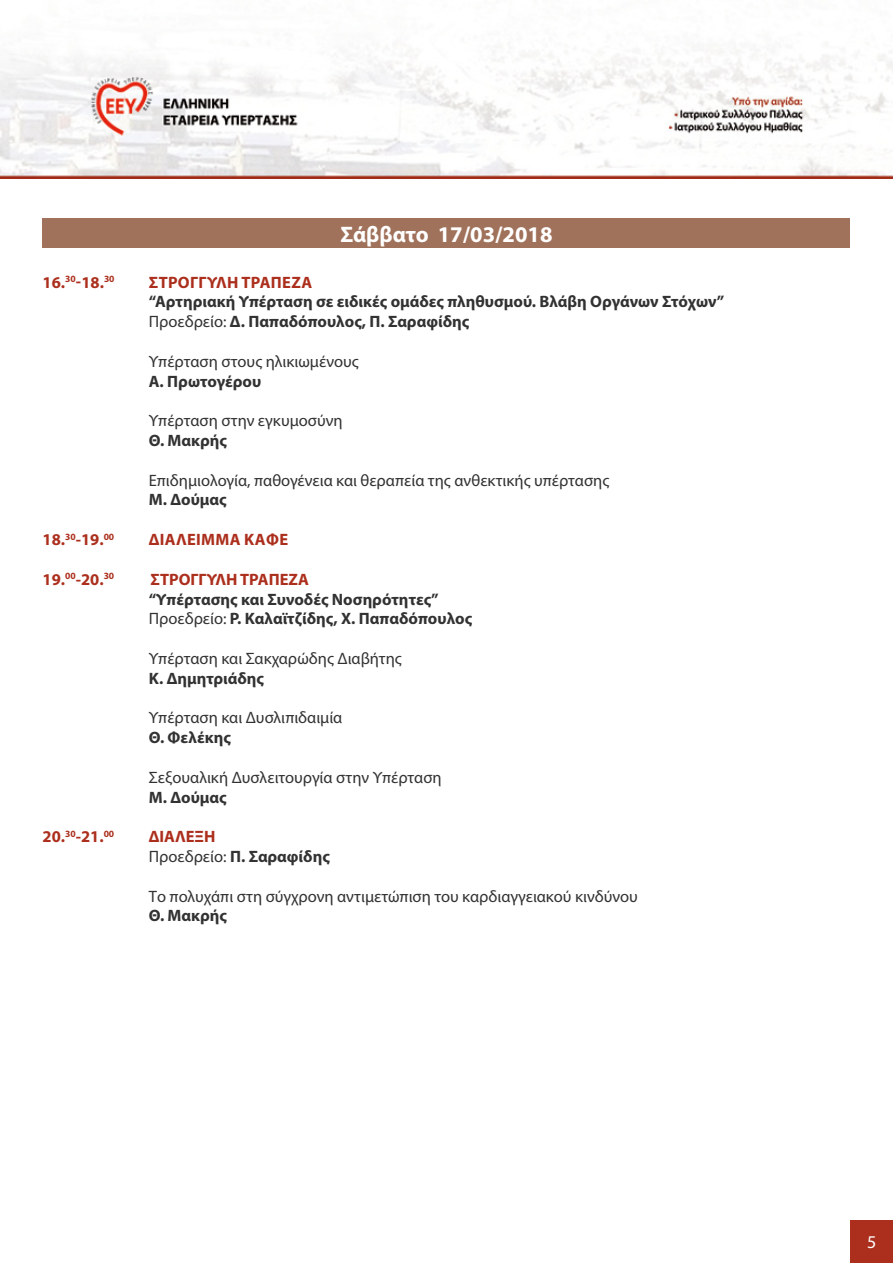
<style>
.page{position:relative;width:893px;height:1263px;background:#fff}
.page>*{position:absolute;margin:0;border:0;box-sizing:border-box;transform-origin:0 0}
.t1{font:700 22.5px "Myriad Pro";color:#fff}
.t2{font:18px "Myriad Pro";color:#fff}
.t3{font:700 16.5px/19.8px "Myriad Pro";color:#323232}
.t4{font:16.5px "Myriad Pro";color:#323232}
.t5{font:700 16.5px "Myriad Pro";color:#ac2f1d}
.s1{font-weight:400}
.s2{color:#ac2f1d}
</style>
<div class="page">
<img style="left:0;top:44px;width:893px;height:135px">
<div style="left:850px;top:1220px;width:43px;height:43px;background:#ac2f1d"></div>
<div style="left:43px;top:218px;width:807px;height:30px;background:#a1725b"></div>
<h1 class="t1" style="left:340px;top:219px;width:214px">Σάββατο 17/03/2018</h1>
<p class="t5" style="left:43px;top:271px;width:74px">16.<sup>30</sup>-18.<sup>30</sup></p>
<p class="t5" style="left:149px;top:271px;width:21px">Στρογγυλή</p>
<p class="t5" style="left:241px;top:271px;width:12px">τράπεζα</p>
<p class="t3" style="left:149px;top:291px;width:577px">“Αρτηριακή Υπέρταση σε ειδικές ομάδες πληθυσμού. Βλάβη Οργάνων Στόχων”<br><span class="s1">Προεδρείο:</span> Δ. Παπαδόπουλος, Π. Σαραφίδης</p>
<p class="t4" style="left:149px;top:351px;width:211px">Υπέρταση στους ηλικιωμένους</p>
<p class="t3" style="left:149px;top:371px;width:114px">Α. Πρωτογέρου</p>
<p class="t4" style="left:149px;top:411px;width:195px">Υπέρταση στην εγκυμοσύνη</p>
<p class="t3" style="left:149px;top:430px;width:80px">Θ. Μακρής</p>
<p class="t4" style="left:149px;top:470px;width:462px">Επιδημιολογία, παθογένεια και θεραπεία της ανθεκτικής υπέρτασης</p>
<p class="t3" style="left:149px;top:489px;width:79px">Μ. Δούμας</p>
<p class="t5" style="left:43px;top:529px;width:73px">18.<sup>30</sup>-19.<sup>00</sup></p>
<p class="t5" style="left:149px;top:529px;width:22px">Διάλειμμα</p>
<p class="t5" style="left:244px;top:529px;width:44px">καφε</p>
<p class="t5" style="left:43px;top:568px;width:73px">19.<sup>00</sup>-20.<sup>30</sup></p>
<p class="t5" style="left:151px;top:568px;width:160px">ΣΤΡΟΓΓΥΛΗ ΤΡΑΠΕΖΑ</p>
<p class="t3" style="left:149px;top:588px;width:325px">“Υπέρτασης και Συνοδές Νοσηρότητες”<br><span class="s1">Προεδρείο:</span> Ρ. Καλαϊτζίδης, Χ. Παπαδόπουλος</p>
<p class="t4" style="left:149px;top:648px;width:254px">Υπέρταση και Σακχαρώδης Διαβήτης</p>
<p class="t3" style="left:149px;top:668px;width:117px">Κ. Δημητριάδης</p>
<p class="t4" style="left:149px;top:708px;width:195px">Υπέρταση και Δυσλιπιδαιμία</p>
<p class="t3" style="left:149px;top:727px;width:84px">Θ. Φελέκης</p>
<p class="t4" style="left:149px;top:767px;width:294px">Σεξουαλική Δυσλειτουργία στην Υπέρταση</p>
<p class="t3" style="left:149px;top:786px;width:79px">Μ. Δούμας</p>
<p class="t5" style="left:43px;top:826px;width:73px">20.<sup>30</sup>-21.<sup>00</sup></p>
<p class="t3" style="left:149px;top:826px;width:183px"><span class="s2">ΔΙΑΛΕΞΗ<br></span><span class="s1">Προεδρείο:</span> Π. Σαραφίδης</p>
<p class="t4" style="left:149px;top:886px;width:491px">Το πολυχάπι στη σύγχρονη αντιμετώπιση του καρδιαγγειακού κινδύνου</p>
<p class="t3" style="left:149px;top:905px;width:80px">Θ. Μακρής</p>
<p class="t2" style="left:867px;top:1231px;width:11px">5</p>
</div>
